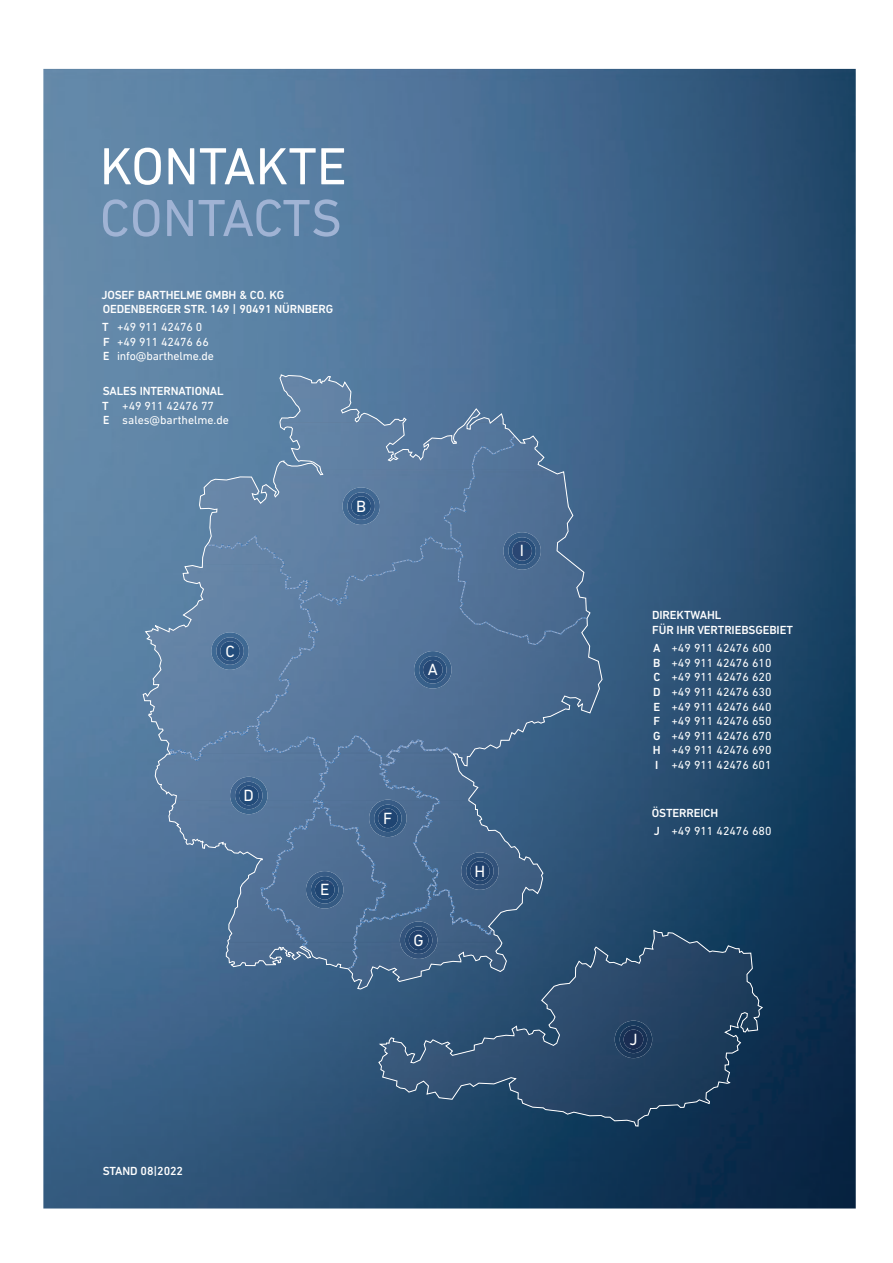
<style>
.page{position:relative;width:893px;height:1263px;background:#fff}
.page>*{position:absolute;margin:0;border:0;box-sizing:border-box;transform-origin:0 0}
.t1{font:53.1px "DIN Next LT Pro";color:#fff}
.t2{font:53.1px "DIN Next LT Pro";color:#a0b3d4}
.t3{font:16.5px "DIN Next LT Pro";color:#fff}
.t4{font:12px/14.5px "DIN Next LT Pro";color:#fff}
.t5{font:500 12px/14.4px "DIN Next LT Pro";letter-spacing:-.01em;color:#fff}
.s1{font-weight:500}
</style>
<div class="page">
<img style="left:43px;top:69px;width:813px;height:1139px">
<svg style="left:142px;top:373px;width:461px;height:617px"></svg>
<svg style="left:377px;top:929px;width:387px;height:198px"></svg>
<h1 class="t1" style="left:100px;top:136px;width:248px">KONTAKTE</h1>
<h1 class="t2" style="left:100px;top:187px;width:244px">CONTACTS</h1>
<p class="t5" style="left:101px;top:287px;width:233px">JOSEF BARTHELME GMBH &amp; CO. KG<br>OEDENBERGER STR. 149 | 90491 NÜRNBERG</p>
<p class="t4" style="left:102px;top:320px;width:113px"><span class="s1">T</span> +49 911 42476 0<br><span class="s1">F</span> +49 911 42476 66<br><span class="s1">E</span> info@barthelme.de</p>
<p class="t4" style="left:102px;top:384px;width:128px"><span class="s1">SALES INTERNATIONAL<br>T</span> +49 911 42476 77<br><span class="s1">E</span> sales@barthelme.de</p>
<h2 class="t3" style="left:356px;top:496px;width:11px">B</h2>
<h2 class="t3" style="left:225px;top:641px;width:11px">C</h2>
<h2 class="t3" style="left:428px;top:660px;width:12px">A</h2>
<h2 class="t3" style="left:520px;top:541px;width:6px">I</h2>
<h2 class="t3" style="left:244px;top:786px;width:12px">D</h2>
<h2 class="t3" style="left:320px;top:880px;width:11px">E</h2>
<h2 class="t3" style="left:383px;top:809px;width:11px">F</h2>
<h2 class="t3" style="left:413px;top:930px;width:12px">G</h2>
<h2 class="t3" style="left:474px;top:861px;width:12px">H</h2>
<p class="t5" style="left:103px;top:1163px;width:82px">STAND 08|2022</p>
<p class="t5" style="left:652px;top:608px;width:142px">DIREKTWAHL<br>FÜR IHR VERTRIEBSGEBIET</p>
<p class="t4" style="left:653px;top:641px;width:120px;text-align:justify"><span class="s1">A</span> +49 911 42476 600<br><span class="s1">B</span> +49 911 42476 610<br><span class="s1">C</span> +49 911 42476 620<br><span class="s1">D</span> +49 911 42476 630<br><span class="s1">E</span> +49 911 42476 640<br><span class="s1">F</span> +49 911 42476 650<br><span class="s1">G</span> +49 911 42476 670<br><span class="s1">H</span> +49 911 42476 690<br><span class="s1">I</span> +49 911 42476 601</p>
<p class="t4" style="left:652px;top:803px;width:121px;line-height:18.3px"><span class="s1">ÖSTERREICH<br>J</span> +49 911 42476 680</p>
<h2 class="t3" style="left:629px;top:1030px;width:10px">J</h2>
</div>
